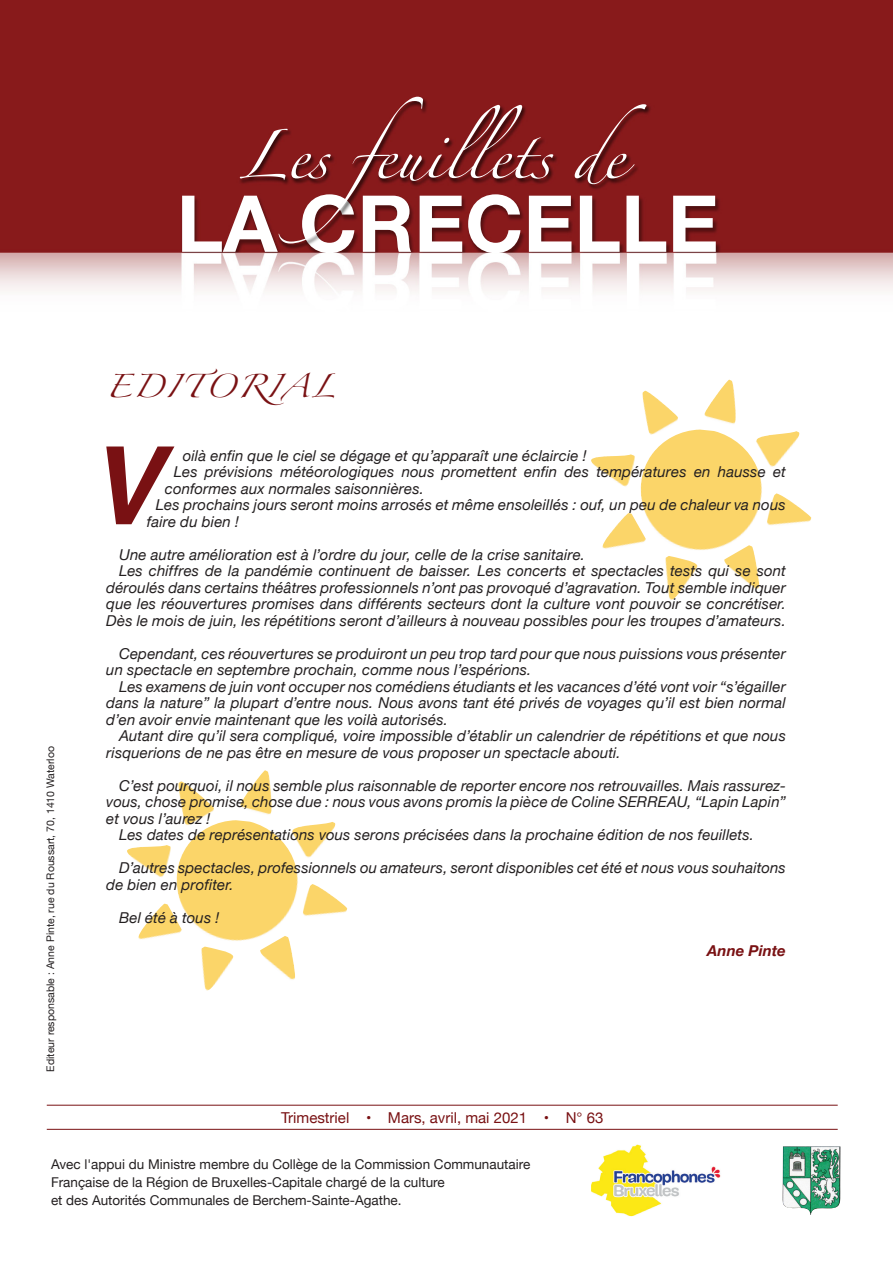
<style>
.page{position:relative;width:893px;height:1263px;background:#fff}
.page>*{position:absolute;margin:0;border:0;box-sizing:border-box;transform-origin:0 0}
.Editorial_title{font:21px "Zapfino";letter-spacing:.1em;color:#791113}
.Editorial_texte{font:italic 15px/16.5px "Helvetica Neue";letter-spacing:.01em;color:#231f20}
.t1{font:15px "Helvetica Neue";color:#791113}
.Editorial_texte-2{font:italic 700 15px "Helvetica Neue";color:#791113}
.Appui_Ministre{font:13.5px "Helvetica Neue";color:#231f20}
.Editeur_resp{font:10.5px "Helvetica Neue";color:#231f20}
</style>
<div class="page">
<img style="left:782px;top:1146px;width:59px;height:69px">
<img style="left:591px;top:1144px;width:130px;height:72px">
<img style="left:591px;top:380px;width:220px;height:220px">
<img style="left:127px;top:770px;width:220px;height:221px">
<hr style="left:47px;top:1105px;width:791px;height:1px;background:#791113">
<hr style="left:47px;top:1129px;width:791px;height:1px;background:#791113">
<img style="left:0;top:0;width:893px;height:292px">
<img style="left:182px;top:194px;width:534px;height:59px">
<img style="left:279px;top:99px;width:243px;height:144px">
<svg style="left:106px;top:446px;width:68px;height:78px"></svg>
<p class="Editeur_resp" style="left:43px;top:1071px;width:327px;rotate:-90deg">Editeur responsable : Anne Pinte, rue du Roussart, 70, 1410 Waterloo</p>
<p class="Editorial_title" style="left:106px;top:377px;width:230px">EDITORIAL</p>
<p class="Editorial_texte" style="left:183px;top:448px;width:405px">oilà enfin que le ciel se dégage et qu’apparaît une éclaircie !</p>
<p class="Editorial_texte" style="left:165px;top:465px;width:622px;text-indent:9px">Les prévisions météorologiques nous promettent enfin des températures en hausse et conformes aux normales saisonnières.</p>
<p class="Editorial_texte" style="left:147px;top:498px;width:640px;text-indent:9px">Les prochains jours seront moins arrosés et même ensoleillés : ouf, un peu de chaleur va nous faire du bien !</p>
<p class="Editorial_texte" style="left:119px;top:547px;width:468px">Une autre amélioration est à l’ordre du jour, celle de la crise sanitaire.</p>
<p class="Editorial_texte" style="left:106px;top:564px;width:681px;text-align:justify;text-indent:13px">Les chiffres de la pandémie continuent de baisser. Les concerts et spectacles tests qui se sont déroulés dans certains théâtres professionnels n’ont pas provoqué d’agravation. Tout semble indiquer que les réouvertures promises dans différents secteurs dont la culture vont pouvoir se concrétiser.<br>Dès le mois de juin, les répétitions seront d’ailleurs à nouveau possibles pour les troupes d’amateurs.</p>
<p class="Editorial_texte" style="left:106px;top:646px;width:681px;text-indent:13px">Cependant, ces réouvertures se produiront un peu trop tard pour que nous puissions vous présenter un spectacle en septembre prochain, comme nous l’espérions.</p>
<p class="Editorial_texte" style="left:106px;top:679px;width:681px;text-align:justify;text-indent:13px">Les examens de juin vont occuper nos comédiens étudiants et les vacances d’été vont voir “s’égailler dans la nature” la plupart d’entre nous. Nous avons tant été privés de voyages qu’il est bien normal d’en avoir envie maintenant que les voilà autorisés.</p>
<p class="Editorial_texte" style="left:106px;top:729px;width:681px;text-indent:13px">Autant dire qu’il sera compliqué, voire impossible d’établir un calendrier de répétitions et que nous risquerions de ne pas être en mesure de vous proposer un spectacle abouti.</p>
<p class="Editorial_texte" style="left:106px;top:778px;width:681px;text-align:justify;text-indent:13px">C’est pourquoi, il nous semble plus raisonnable de reporter encore nos retrouvailles. Mais rassurez&shy;vous, chose promise, chose due : nous vous avons promis la pièce de Coline SERREAU, “Lapin Lapin” et vous l’aurez !</p>
<p class="Editorial_texte" style="left:119px;top:828px;width:636px">Les dates de représentations vous serons précisées dans la prochaine édition de nos feuillets.</p>
<p class="Editorial_texte" style="left:106px;top:861px;width:681px;text-indent:13px">D’autres spectacles, professionnels ou amateurs, seront disponibles cet été et nous vous souhaitons de bien en profiter.</p>
<p class="Editorial_texte" style="left:119px;top:910px;width:102px">Bel été à tous !</p>
<p class="Editorial_texte-2" style="left:707px;top:939px;width:80px">Anne Pinte</p>
<p class="t1" style="left:281px;top:1106px;width:324px">Trimestriel • Mars, avril, mai 2021 • N° 63</p>
<p class="Appui_Ministre" style="left:51px;top:1154px;width:481px">Avec l'appui du Ministre membre du Collège de la Commission Communautaire</p>
<p class="Appui_Ministre" style="left:51px;top:1172px;width:395px">Française de la Région de Bruxelles-Capitale chargé de la culture</p>
<p class="Appui_Ministre" style="left:51px;top:1190px;width:352px">et des Autorités Communales de Berchem-Sainte-Agathe.</p>
</div>
